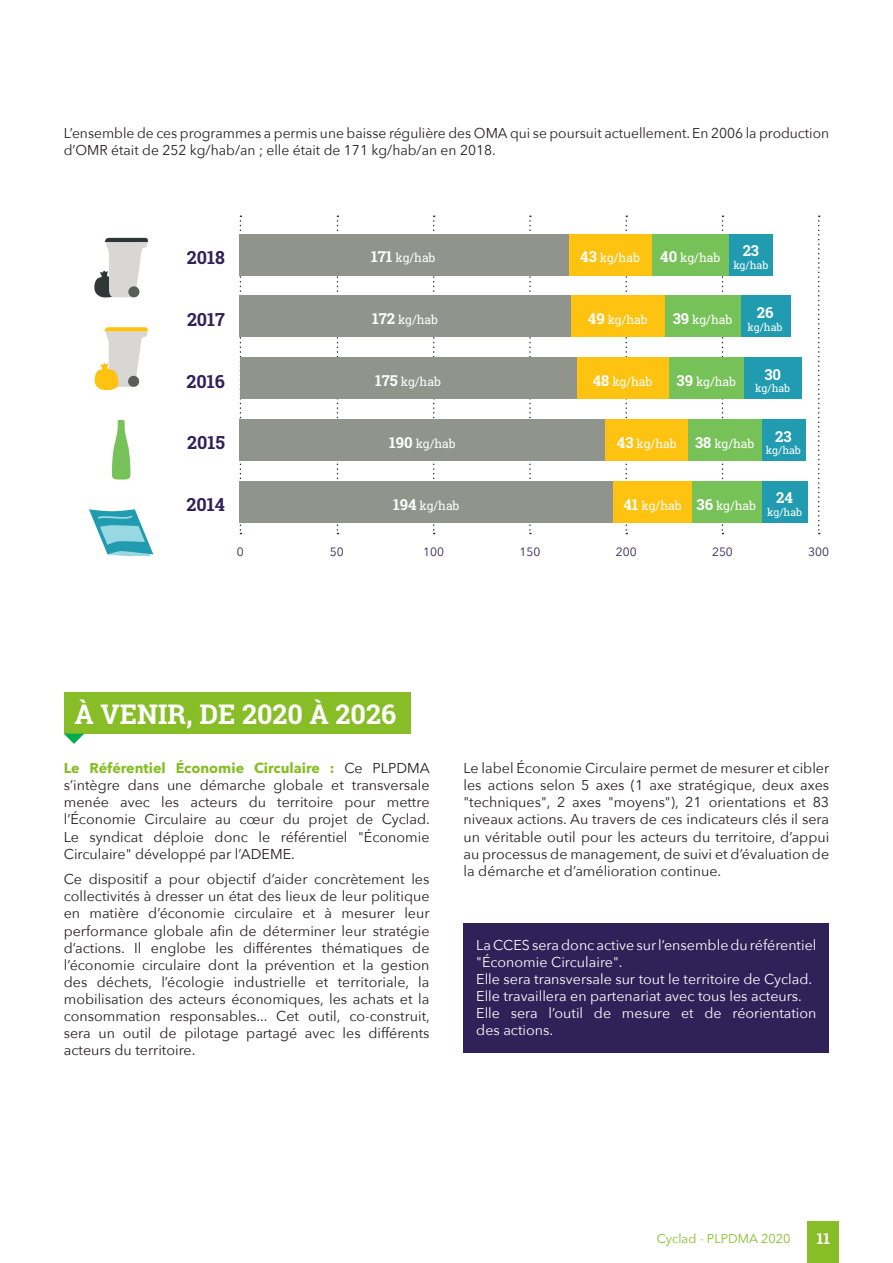
<style>
.page{position:relative;width:893px;height:1263px;background:#fff}
.page>*{position:absolute;margin:0;border:0;box-sizing:border-box;transform-origin:0 0}
.t1{font:700 27px "Roboto Slab";color:#fff}
.t2{font:700 18px "Roboto Slab";color:#302159}
.t3{font:700 15px "Roboto Slab";color:#fff}
.t4{font:14.25px/17.1px "Avenir Next";color:#231f20;text-align:justify}
.t5{font:14.25px/17.1px "Avenir Next";color:#fff}
.t6{font:12.75px "Avenir Next";color:#87bd26}
.t7{font:12px "Roboto Slab";color:#fff}
.t8{font:12px "Avenir Next";color:#302159}
.t9{font:10.5px "Roboto Slab";color:#fff}
.s1{font-weight:700;font-size:15px}
.s2{font-weight:700;color:#87bd26}
</style>
<div class="page">
<div style="left:808px;top:1222px;width:31px;height:41px;background:#87bd26"></div>
<div style="left:463px;top:924px;width:366px;height:129px;background:#302159"></div>
<div style="left:64px;top:692px;width:346px;height:42px;background:#87bd26"></div>
<svg style="left:64px;top:734px;width:20px;height:10px"></svg>
<svg style="left:94px;top:238px;width:54px;height:60px"></svg>
<svg style="left:94px;top:327px;width:54px;height:64px"></svg>
<svg style="left:112px;top:420px;width:18px;height:60px"></svg>
<svg style="left:89px;top:509px;width:64px;height:47px"></svg>
<svg style="left:240px;top:215px;width:1px;height:319px"></svg>
<svg style="left:337px;top:215px;width:1px;height:319px"></svg>
<svg style="left:433px;top:215px;width:2px;height:319px"></svg>
<svg style="left:529px;top:215px;width:2px;height:319px"></svg>
<svg style="left:625px;top:215px;width:2px;height:319px"></svg>
<svg style="left:722px;top:215px;width:1px;height:319px"></svg>
<svg style="left:818px;top:215px;width:2px;height:319px"></svg>
<div style="left:740px;top:295px;width:50px;height:42px;background:#209bb0"></div>
<div style="left:665px;top:295px;width:75px;height:42px;background:#76c258"></div>
<div style="left:571px;top:295px;width:94px;height:42px;background:#fec210"></div>
<div style="left:240px;top:295px;width:331px;height:42px;background:#91938d"></div>
<div style="left:729px;top:234px;width:44px;height:41px;background:#209bb0"></div>
<div style="left:652px;top:234px;width:77px;height:41px;background:#76c258"></div>
<div style="left:569px;top:234px;width:83px;height:41px;background:#fec210"></div>
<div style="left:240px;top:234px;width:329px;height:41px;background:#91938d"></div>
<div style="left:744px;top:357px;width:58px;height:42px;background:#209bb0"></div>
<div style="left:669px;top:357px;width:75px;height:42px;background:#76c258"></div>
<div style="left:576px;top:357px;width:93px;height:42px;background:#fec210"></div>
<div style="left:240px;top:357px;width:336px;height:42px;background:#91938d"></div>
<div style="left:761px;top:419px;width:45px;height:42px;background:#209bb0"></div>
<div style="left:688px;top:419px;width:73px;height:42px;background:#76c258"></div>
<div style="left:605px;top:419px;width:83px;height:42px;background:#fec210"></div>
<div style="left:240px;top:419px;width:365px;height:42px;background:#91938d"></div>
<div style="left:761px;top:481px;width:47px;height:42px;background:#209bb0"></div>
<div style="left:692px;top:481px;width:69px;height:42px;background:#76c258"></div>
<div style="left:613px;top:481px;width:79px;height:42px;background:#fec210"></div>
<div style="left:240px;top:481px;width:373px;height:42px;background:#91938d"></div>
<p class="t4" style="left:64px;top:124px;width:767px">L’ensemble de ces programmes a permis une baisse régulière des OMA qui se poursuit actuellement. En 2006 la production d’OMR était de 252 kg/hab/an ; elle était de 171 kg/hab/an en 2018.</p>
<p class="t2" style="left:187px;top:245px;width:39px">2018</p>
<p class="t7" style="left:371px;top:250px;width:66px"><span class="s1">171</span> kg/hab</p>
<p class="t7" style="left:580px;top:250px;width:61px"><span class="s1">43</span> kg/hab</p>
<p class="t7" style="left:660px;top:250px;width:62px"><span class="s1">40</span> kg/hab</p>
<p class="t3" style="left:743px;top:240px;width:18px">23</p>
<p class="t9" style="left:733px;top:258px;width:37px">kg/hab</p>
<p class="t2" style="left:187px;top:307px;width:39px">2017</p>
<p class="t7" style="left:372px;top:312px;width:68px"><span class="s1">172</span> kg/hab</p>
<p class="t7" style="left:588px;top:312px;width:61px"><span class="s1">49</span> kg/hab</p>
<p class="t7" style="left:673px;top:312px;width:61px"><span class="s1">39</span> kg/hab</p>
<p class="t3" style="left:757px;top:302px;width:18px">26</p>
<p class="t9" style="left:747px;top:319px;width:37px">kg/hab</p>
<p class="t2" style="left:187px;top:369px;width:40px">2016</p>
<p class="t7" style="left:375px;top:373px;width:67px"><span class="s1">175</span> kg/hab</p>
<p class="t7" style="left:593px;top:373px;width:61px"><span class="s1">48</span> kg/hab</p>
<p class="t7" style="left:677px;top:373px;width:61px"><span class="s1">39</span> kg/hab</p>
<p class="t3" style="left:764px;top:364px;width:18px">30</p>
<p class="t9" style="left:755px;top:381px;width:37px">kg/hab</p>
<p class="t2" style="left:187px;top:430px;width:39px">2015</p>
<p class="t7" style="left:389px;top:435px;width:68px"><span class="s1">190</span> kg/hab</p>
<p class="t7" style="left:617px;top:435px;width:61px"><span class="s1">43</span> kg/hab</p>
<p class="t7" style="left:695px;top:435px;width:61px"><span class="s1">38</span> kg/hab</p>
<p class="t3" style="left:775px;top:426px;width:18px">23</p>
<p class="t9" style="left:766px;top:443px;width:37px">kg/hab</p>
<p class="t2" style="left:186px;top:492px;width:40px">2014</p>
<p class="t7" style="left:393px;top:497px;width:68px"><span class="s1">194</span> kg/hab</p>
<p class="t7" style="left:623px;top:497px;width:60px"><span class="s1">41</span> kg/hab</p>
<p class="t7" style="left:697px;top:497px;width:61px"><span class="s1">36</span> kg/hab</p>
<p class="t3" style="left:776px;top:488px;width:18px">24</p>
<p class="t9" style="left:767px;top:505px;width:37px">kg/hab</p>
<p class="t8" style="left:237px;top:542px;width:8px">0</p>
<p class="t8" style="left:330px;top:542px;width:15px">50</p>
<p class="t8" style="left:423px;top:542px;width:22px">100</p>
<p class="t8" style="left:519px;top:542px;width:22px">150</p>
<p class="t8" style="left:616px;top:542px;width:22px">200</p>
<p class="t8" style="left:712px;top:542px;width:22px">250</p>
<p class="t8" style="left:808px;top:542px;width:22px">300</p>
<p class="t1" style="left:74px;top:696px;width:323px">À VENIR, DE 2020 À 2026</p>
<p class="t4" style="left:64px;top:759px;width:368px"><span class="s2">Le Référentiel Économie Circulaire :</span> Ce PLPDMA s’intègre dans une démarche globale et transversale menée avec les acteurs du territoire pour mettre l’Économie Circulaire au cœur du projet de Cyclad.<br>Le syndicat déploie donc le référentiel "Économie Circulaire" développé par l’ADEME.</p>
<p class="t4" style="left:64px;top:870px;width:368px">Ce dispositif a pour objectif d’aider concrètement les collectivités à dresser un état des lieux de leur politique en matière d’économie circulaire et à mesurer leur performance globale afin de déterminer leur stratégie d’actions. Il englobe les différentes thématiques de l’économie circulaire dont la prévention et la gestion des déchets, l’écologie industrielle et territoriale, la mobilisation des acteurs économiques, les achats et la consommation responsables... Cet outil, co-construit, sera un outil de pilotage partagé avec les différents acteurs du territoire.</p>
<p class="t4" style="left:463px;top:759px;width:367px">Le label Économie Circulaire permet de mesurer et cibler les actions selon 5 axes (1 axe stratégique, deux axes "techniques", 2 axes "moyens"), 21 orientations et 83 niveaux actions. Au travers de ces indicateurs clés il sera un véritable outil pour les acteurs du territoire, d’appui au processus de management, de suivi et d’évaluation de la démarche et d’amélioration continue.</p>
<p class="t5" style="left:476px;top:935px;width:342px">La CCES sera donc active sur l’ensemble du référentiel "Économie Circulaire".</p>
<p class="t5" style="left:476px;top:969px;width:338px">Elle sera transversale sur tout le territoire de Cyclad.</p>
<p class="t5" style="left:476px;top:987px;width:327px">Elle travaillera en partenariat avec tous les acteurs.</p>
<p class="t5" style="left:476px;top:1004px;width:342px">Elle sera l’outil de mesure et de réorientation des actions.</p>
<p class="t6" style="left:657px;top:1228px;width:135px">Cyclad - PLPDMA 2020</p>
<p class="t3" style="left:817px;top:1228px;width:15px">11</p>
</div>
